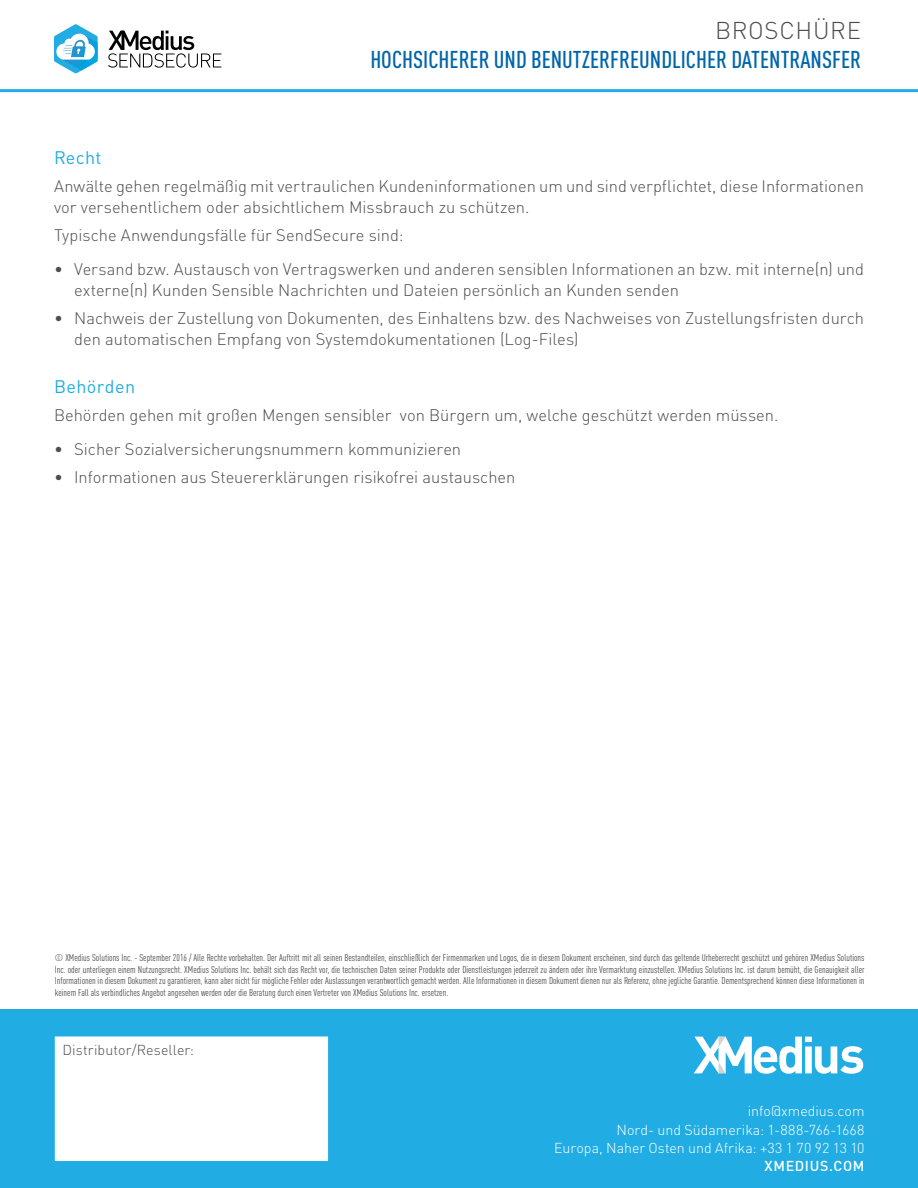
<style>
.page{position:relative;width:918px;height:1188px;background:#fff}
.page>*{position:absolute;margin:0;border:0;box-sizing:border-box;transform-origin:0 0}
.t1{font:500 condensed 24px "DIN Pro";color:#0065ab}
.t2{font:300 24px "DIN Pro";letter-spacing:.03em;color:#4e4c4d}
.t3{font:18px "DIN Pro";letter-spacing:.02em;color:#21ade3}
.t4{font:300 16.5px/21px "DIN Pro";color:#4e4c4d}
.t5{font:300 14.25px/18.5px "DIN Pro";color:#fff;text-align:right}
.t6{font:300 14.25px "DIN Pro";letter-spacing:.01em;color:#4e4c4d}
.t7{font:500 14.25px "DIN Pro";letter-spacing:.045em;color:#fff}
.t8{font:condensed 9.75px/11.7px "DIN Pro";color:#4e4c4d;text-align:justify}
</style>
<div class="page">
<hr style="left:0;top:89px;width:918px;height:3px;background:#21ade3">
<svg style="left:54px;top:24px;width:44px;height:49px"></svg>
<svg style="left:108px;top:31px;width:113px;height:37px"></svg>
<div style="left:0;top:1010px;width:918px;height:178px;background:#21ade3"></div>
<svg style="left:694px;top:1037px;width:169px;height:37px"></svg>
<div style="left:55px;top:1037px;width:273px;height:124px;background:#fff"></div>
<h1 class="t2" style="left:715px;top:12px;width:147px">BROSCHÜRE</h1>
<h1 class="t1" style="left:370px;top:42px;width:492px">HOCHSICHERER UND BENUTZERFREUNDLICHER DATENTRANSFER</h1>
<h2 class="t3" style="left:54px;top:144px;width:49px">Recht</h2>
<h3 class="t4" style="left:54px;top:174px;width:811px">Anwälte gehen regelmäßig mit vertraulichen Kundeninformationen um und sind verpflichtet, diese Informationen vor versehentlichem oder absichtlichem Missbrauch zu schützen.</h3>
<h3 class="t4" style="left:54px;top:223px;width:351px">Typische Anwendungsfälle für SendSecure sind:</h3>
<h3 class="t4" style="left:74px;top:258px;width:791px;text-indent:-20px">• Versand bzw. Austausch von Vertragswerken und anderen sensiblen Informationen an bzw. mit interne(n) und externe(n) Kunden Sensible Nachrichten und Dateien persönlich an Kunden senden</h3>
<h3 class="t4" style="left:74px;top:306px;width:791px;text-indent:-20px">• Nachweis der Zustellung von Dokumenten, des Einhaltens bzw. des Nachweises von Zustellungsfristen durch den automatischen Empfang von Systemdokumentationen (Log-Files)</h3>
<h2 class="t3" style="left:54px;top:372px;width:83px">Behörden</h2>
<h3 class="t4" style="left:54px;top:403px;width:726px">Behörden gehen mit großen Mengen sensibler von Bürgern um, welche geschützt werden müssen.</h3>
<h3 class="t4" style="left:54px;top:438px;width:409px">• Sicher Sozialversicherungsnummern kommunizieren</h3>
<h3 class="t4" style="left:54px;top:465px;width:463px">• Informationen aus Steuererklärungen risikofrei austauschen</h3>
<p class="t8" style="left:55px;top:951px;width:811px">© XMedius Solutions Inc. - September 2016 / Alle Rechte vorbehalten. Der Auftritt mit all seinen Bestandteilen, einschließlich der Firmenmarken und Logos, die in diesem Dokument erscheinen, sind durch das geltende Urheberrecht geschützt und gehören XMedius Solutions Inc. oder unterliegen einem Nutzungsrecht. XMedius Solutions Inc. behält sich das Recht vor, die technischen Daten seiner Produkte oder Dienstleistungen jederzeit zu ändern oder ihre Vermarktung einzustellen. XMedius Solutions Inc. ist darum bemüht, die Genauigkeit aller Informationen in diesem Dokument zu garantieren, kann aber nicht für mögliche Fehler oder Auslassungen verantwortlich gemacht werden. Alle Informationen in diesem Dokument dienen nur als Referenz, ohne jegliche Garantie. Dementsprechend können diese Informationen in keinem Fall als verbindliches Angebot angesehen werden oder die Beratung durch einen Vertreter von XMedius Solutions Inc. ersetzen.</p>
<h3 class="t6" style="left:62px;top:1039px;width:133px">Distributor/Reseller:</h3>
<h3 class="t5" style="left:554px;top:1101px;width:312px">info@xmedius.com<br>Nord- und Südamerika: 1-888-766-1668<br>Europa, Naher Osten und Afrika: +33 1 70 92 13 10</h3>
<h3 class="t7" style="left:764px;top:1155px;width:102px">XMEDIUS.COM</h3>
</div>
